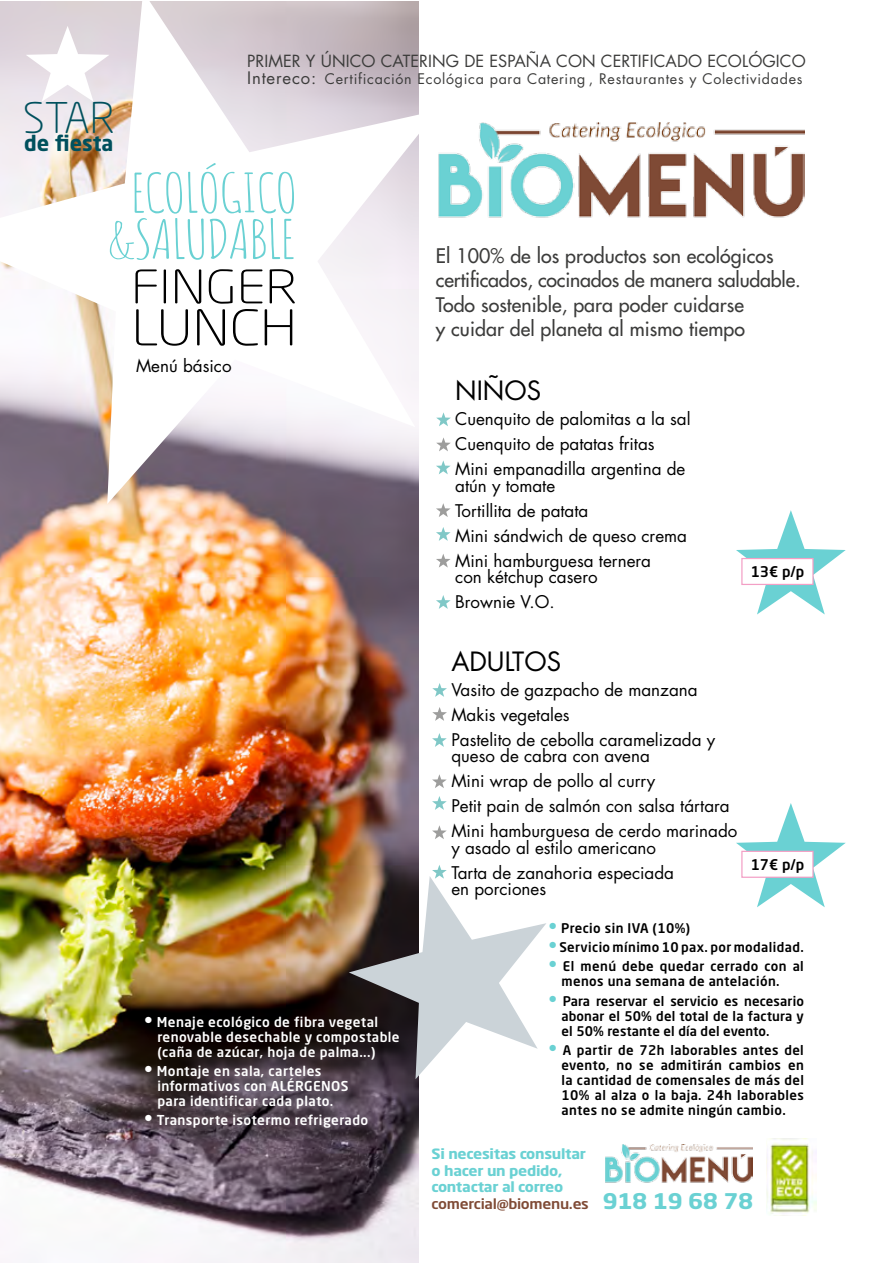
<style>
.page{position:relative;width:893px;height:1263px;background:#fff}
.page>*{position:absolute;margin:0;border:0;box-sizing:border-box;transform-origin:0 0}
.t1{font:53.1px/46.2px "Amatic SC";letter-spacing:-.04em;color:#6ad1d3;text-align:center;scale:1.22 1}
.t2{font:300 48.75px "Neo Sans Pro";color:#000;scale:1.17 1}
.t3{font:300 45.75px "Neo Sans Pro";color:#000;scale:1.17 1}
.t4{font:300 41.7px "Neo Sans Pro";color:#00505d}
.t5{font:25.8px "Futura";color:#000}
.t6{font:700 21.15px "Neo Sans Pro";color:#00505d}
.t7{font:19.5px/24.3px "Futura";letter-spacing:.005em;color:#3c3c3b}
.t8{font:16.95px/25px "Futura";color:#000}
.t9{font:16.35px "Futura";letter-spacing:.005em;color:#3c3c3b}
.t10{font:500 14.7px "Neo Sans Pro";color:#000}
.t11{font:14.25px "Futura";letter-spacing:.05em;color:#3c3c3b}
.t12{font:700 13.95px/16.5px "Neo Sans Pro";letter-spacing:-.02em;color:#6ad1d3;scale:1.11 1}
.t13{font:500 13.5px/15px "Neo Sans Pro";letter-spacing:.03em;color:#fff}
.t14{font:500 13.2px/15px "Neo Sans Pro";letter-spacing:.03em;color:#000;text-align:justify}
.s1{font-size:16.8px}
.s2{font-size:19.2px}
.s3{font-size:19.2px;color:#6ad1d3}
.s4{font-weight:500;color:#7f4a35}
.s5{font-size:21.3px}
</style>
<div class="page">
<img style="left:0;top:504px;width:419px;height:759px">
<svg style="left:0;top:1px;width:419px;height:503px"></svg>
<svg style="left:26px;top:26px;width:83px;height:76px"></svg>
<img style="left:439px;top:122px;width:366px;height:96px">
<div style="left:144px;top:1018px;width:270px;height:129px;background:#000;opacity:.9"></div>
<svg style="left:436px;top:412px;width:15px;height:14px"></svg>
<svg style="left:436px;top:460px;width:15px;height:14px"></svg>
<svg style="left:436px;top:437px;width:15px;height:14px"></svg>
<svg style="left:436px;top:503px;width:15px;height:14px"></svg>
<svg style="left:736px;top:510px;width:110px;height:104px"></svg>
<div style="left:742px;top:558px;width:71px;height:26px;background:#fff"></div>
<div style="left:741px;top:558px;width:73px;height:27px;border:1px solid #f39fc5"></div>
<svg style="left:436px;top:527px;width:15px;height:14px"></svg>
<svg style="left:436px;top:595px;width:15px;height:14px"></svg>
<svg style="left:436px;top:554px;width:15px;height:14px"></svg>
<svg style="left:736px;top:803px;width:110px;height:104px"></svg>
<div style="left:742px;top:851px;width:71px;height:26px;background:#fff"></div>
<div style="left:741px;top:851px;width:73px;height:27px;border:1px solid #f39fc5"></div>
<svg style="left:432px;top:683px;width:15px;height:14px"></svg>
<svg style="left:432px;top:796px;width:15px;height:14px"></svg>
<svg style="left:432px;top:707px;width:15px;height:14px"></svg>
<svg style="left:432px;top:825px;width:15px;height:14px"></svg>
<svg style="left:432px;top:733px;width:15px;height:14px"></svg>
<svg style="left:432px;top:774px;width:15px;height:14px"></svg>
<img style="left:767px;top:1138px;width:50px;height:76px">
<img style="left:605px;top:1144px;width:148px;height:39px">
<svg style="left:349px;top:865px;width:197px;height:214px"></svg>
<h3 class="t4" style="left:23px;top:93px;width:94px">STAR</h3>
<p class="t6" style="left:24px;top:130px;width:91px">de fiesta</p>
<p class="t9" style="left:247px;top:50px;width:560px">PRIMER Y ÚNICO CATERING DE ESPAÑA CON CERTIFICADO ECOLÓGICO</p>
<p class="t11" style="left:247px;top:70px;width:557px"><span class="s1">Intereco:</span> Certificación Ecológica para Catering , Restaurantes y Colectividades</p>
<h1 class="t1" style="left:107px;top:167px;width:158px">ECOLÓGICO &amp;SALUDABLE</h1>
<h3 class="t3" style="left:131px;top:259px;width:143px">FINGER</h3>
<h2 class="t2" style="left:132px;top:299px;width:143px">LUNCH</h2>
<p class="t8" style="left:136px;top:354px;width:97px">Menú básico</p>
<p class="t13" style="left:157px;top:1014px;width:244px;text-indent:-13px"><span class="s2">•</span> Menaje ecológico de fibra vegetal renovable desechable y compostable (caña de azúcar, hoja de palma...)</p>
<p class="t13" style="left:157px;top:1063px;width:193px;text-indent:-13px"><span class="s2">•</span> Montaje en sala, carteles informativos con alérgenos para identificar cada plato.</p>
<p class="t13" style="left:145px;top:1112px;width:225px"><span class="s2">•</span> Transporte isotermo refrigerado</p>
<p class="t7" style="left:436px;top:243px;width:366px">El 100% de los productos son ecológicos certificados, cocinados de manera saludable.<br>Todo sostenible, para poder cuidarse<br>y cuidar del planeta al mismo tiempo</p>
<h3 class="t5" style="left:455px;top:374px;width:18px">niños</h3>
<p class="t8" style="left:455px;top:406px;width:237px">Cuenquito de palomitas a la sal<br>Cuenquito de patatas fritas<br>Mini empanadilla argentina de</p>
<p class="t8" style="left:455px;top:473px;width:233px">atún y tomate<br>Tortillita de patata<br>Mini sándwich de queso crema<br>Mini hamburguesa ternera</p>
<p class="t8" style="left:455px;top:564px;width:144px">con kétchup casero<br>Brownie V.O.</p>
<p class="t10" style="left:751px;top:562px;width:55px">13€ p/p</p>
<h3 class="t5" style="left:451px;top:645px;width:68px">adultos</h3>
<p class="t8" style="left:451px;top:677px;width:265px">Vasito de gazpacho de manzana<br>Makis vegetales<br>Pastelito de cebolla caramelizada y</p>
<p class="t8" style="left:451px;top:743px;width:288px">queso de cabra con avena<br>Mini wrap de pollo al curry<br>Petit pain de salmón con salsa tártara<br>Mini hamburguesa de cerdo marinado</p>
<p class="t8" style="left:451px;top:835px;width:224px">y asado al estilo americano<br>Tarta de zanahoria especiada</p>
<p class="t8" style="left:451px;top:876px;width:96px">en porciones</p>
<p class="t10" style="left:751px;top:855px;width:55px">17€ p/p</p>
<p class="t14" style="left:549px;top:920px;width:143px"><span class="s3">•</span> Precio sin IVA (10%)</p>
<p class="t14" style="left:549px;top:939px;width:257px"><span class="s3">•</span> Servicio mínimo 10 pax. por modalidad.</p>
<p class="t14" style="left:561px;top:958px;width:244px;text-indent:-13px"><span class="s3">•</span> El menú debe quedar cerrado con al menos una semana de antelación.</p>
<p class="t14" style="left:561px;top:993px;width:244px;text-indent:-13px"><span class="s3">•</span> Para reservar el servicio es necesario abonar el 50% del total de la factura y el 50% restante el día del evento.</p>
<p class="t14" style="left:561px;top:1042px;width:244px;text-indent:-13px"><span class="s3">•</span> A partir de 72h laborables antes del evento, no se admitirán cambios en la cantidad de comensales de más del 10% al alza o la baja. 24h laborables antes no se admite ningún cambio.</p>
<p class="t12" style="left:432px;top:1145px;width:292px">Si necesitas consultar<br>o hacer un pedido,<br>contactar al correo<br><span class="s4">comercial@biomenu.es</span> <span class="s5">918 19 68 78</span></p>
</div>
